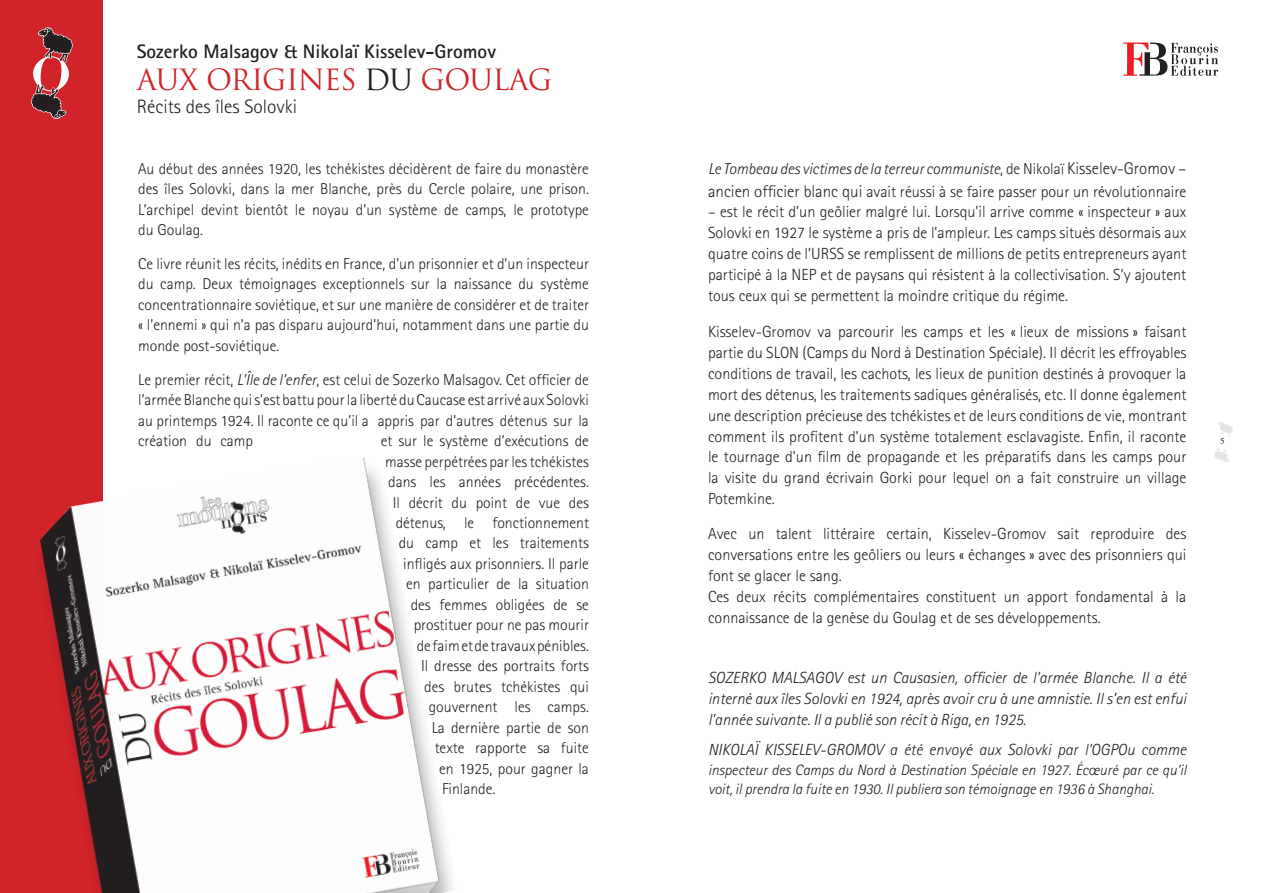
<style>
.page{position:relative;width:1263px;height:893px;background:#fff}
.page>*{position:absolute;margin:0;border:0;box-sizing:border-box;transform-origin:0 0}
.t1{font:28.5px "Trajan";letter-spacing:-.03em;color:#d1232a}
.t2{font:700 19.5px "Rotis Sans Serif";color:#231f20}
.t3{font:300 19.5px "Rotis Sans Serif";color:#231f20}
.t4{font:300 16.2px/21px "Rotis Sans Serif";color:#231f20;text-align:justify}
.t5{font:italic 300 16.2px/21px "Rotis Sans Serif";color:#231f20;text-align:justify}
.t6{font:300 15.75px/20.5px "Rotis Sans Serif";color:#231f20;text-align:justify}
.t7{font:italic 300 15.75px "Rotis Sans Serif";color:#231f20}
.t8{font:italic 300 15px/19.5px "Rotis Sans Serif";color:#231f20}
.t9{font:9px "Times";color:#231f20}
.s1{color:#231f20}
.s2{font-style:italic}
.s3{font-style:normal}
.s4{font-style:normal;font-size:16.95px}
.s5{font-size:16.95px}
</style>
<div class="page">
<svg style="left:1218px;top:421px;width:15px;height:16px"></svg>
<svg style="left:1214px;top:447px;width:16px;height:16px"></svg>
<div style="left:0;top:0;width:103px;height:893px;background:#d1232a"></div>
<svg style="left:1123px;top:43px;width:95px;height:33px"></svg>
<svg style="left:31px;top:27px;width:42px;height:92px"></svg>
<img style="left:40px;top:457px;width:413px;height:436px">
<p class="t2" style="left:137px;top:39px;width:361px">Sozerko Malsagov &amp; Nikolaï Kisselev-Gromov</p>
<p class="t1" style="left:137px;top:63px;width:417px">AUX ORIGINES <span class="s1">DU</span> GOULAG</p>
<p class="t3" style="left:137px;top:95px;width:162px">Récits des îles Solovki</p>
<p class="t6" style="left:138px;top:158px;width:452px">Au début des années 1920, les tchékistes décidèrent de faire du monastère des îles Solovki, dans la mer Blanche, près du Cercle polaire, une prison.<br>L’archipel devint bientôt le noyau d’un système de camps, le prototype du Goulag.</p>
<p class="t6" style="left:138px;top:253px;width:452px">Ce livre réunit les récits, inédits en France, d’un prisonnier et d’un inspecteur du camp. Deux témoignages exceptionnels sur la naissance du système concentrationnaire soviétique, et sur une manière de considérer et de traiter « l’ennemi » qui n’a pas disparu aujourd’hui, notamment dans une partie du monde post-soviétique.</p>
<p class="t6" style="left:138px;top:369px;width:452px">Le premier récit, <span class="s2">L’Île de l’enfer</span>, est celui de Sozerko Malsagov. Cet officier de l’armée Blanche qui s’est battu pour la liberté du Caucase est arrivé aux Solovki au printemps 1924. Il raconte ce qu’il a appris par d’autres détenus sur la création du camp</p>
<p class="t6" style="left:381px;top:430px;width:210px">et sur le système d’exécutions de</p>
<p class="t6" style="left:385px;top:451px;width:205px">masse perpétrées par les tchékistes</p>
<p class="t6" style="left:388px;top:471px;width:202px">dans les années précédentes.</p>
<p class="t6" style="left:393px;top:492px;width:198px">Il décrit du point de vue des</p>
<p class="t6" style="left:396px;top:512px;width:195px">détenus, le fonctionnement</p>
<p class="t6" style="left:399px;top:533px;width:192px">du camp et les traitements</p>
<p class="t6" style="left:403px;top:553px;width:187px">infligés aux prisonniers. Il parle</p>
<p class="t6" style="left:406px;top:574px;width:184px">en particulier de la situation</p>
<p class="t6" style="left:411px;top:594px;width:180px">des femmes obligées de se</p>
<p class="t6" style="left:414px;top:615px;width:177px">prostituer pour ne pas mourir</p>
<p class="t6" style="left:417px;top:635px;width:174px">de faim et de travaux pénibles.</p>
<p class="t6" style="left:421px;top:656px;width:169px">Il dresse des portraits forts</p>
<p class="t6" style="left:424px;top:676px;width:166px">des brutes tchékistes qui</p>
<p class="t6" style="left:429px;top:697px;width:162px">gouvernent les camps.</p>
<p class="t6" style="left:432px;top:717px;width:159px">La dernière partie de son</p>
<p class="t6" style="left:435px;top:738px;width:156px">texte rapporte sa fuite</p>
<p class="t6" style="left:439px;top:758px;width:151px">en 1925, pour gagner la</p>
<p class="t6" style="left:442px;top:779px;width:55px">Finlande.</p>
<p class="t7" style="left:708px;top:160px;width:480px">Le Tombeau des victimes de la terreur communiste<span class="s3">, de Nikolaï</span> <span class="s4">Kisselev-Gromov –</span></p>
<p class="t4" style="left:708px;top:181px;width:480px"><span class="s5">ancien officier blanc qui</span> avait réussi à se faire passer pour un révolutionnaire</p>
<p class="t4" style="left:708px;top:201px;width:480px">– est le récit d’un geôlier malgré lui. Lorsqu’il arrive comme « inspecteur » aux Solovki en 1927 le système a pris de l’ampleur. Les camps situés désormais aux quatre coins de l’URSS se remplissent de millions de petits entrepreneurs ayant participé à la NEP et de paysans qui résistent à la collectivisation. S’y ajoutent tous ceux qui se permettent la moindre critique du régime.</p>
<p class="t4" style="left:708px;top:321px;width:480px">Kisselev-Gromov va parcourir les camps et les « lieux de missions » faisant partie du SLON (Camps du Nord à Destination Spéciale). Il décrit les effroyables conditions de travail, les cachots, les lieux de punition destinés à provoquer la mort des détenus, les traitements sadiques généralisés, etc. Il donne également une description précieuse des tchékistes et de leurs conditions de vie, montrant comment ils profitent d’un système totalement esclavagiste. Enfin, il raconte le tournage d’un film de propagande et les préparatifs dans les camps pour la visite du grand écrivain Gorki pour lequel on a fait construire un village Potemkine.</p>
<p class="t4" style="left:708px;top:523px;width:480px">Avec un talent littéraire certain, Kisselev-Gromov sait reproduire des conversations entre les geôliers ou leurs « échanges » avec des prisonniers qui font se glacer le sang.</p>
<p class="t4" style="left:708px;top:586px;width:480px">Ces deux récits complémentaires constituent un apport fondamental à la connaissance de la genèse du Goulag et de ses développements.</p>
<p class="t5" style="left:708px;top:667px;width:480px">SOZERKO MALSAGOV est un Causasien, officier de l’armée Blanche. Il a été interné aux îles Solovki en 1924, après avoir cru à une amnistie. Il s’en est enfui l’année suivante. Il a publié son récit à Riga, en 1925.</p>
<p class="t5" style="left:708px;top:739px;width:480px">NIKOLAÏ KISSELEV-GROMOV a été envoyé aux Solovki par l’OGPOu comme</p>
<p class="t8" style="left:708px;top:760px;width:480px">inspecteur des Camps du Nord à Destination Spéciale en 1927. Écœuré par ce qu’il voit, il prendra la fuite en 1930. Il publiera son témoignage en 1936 à Shanghai.</p>
<p class="t9" style="left:1220px;top:433px;width:6px">5</p>
</div>
